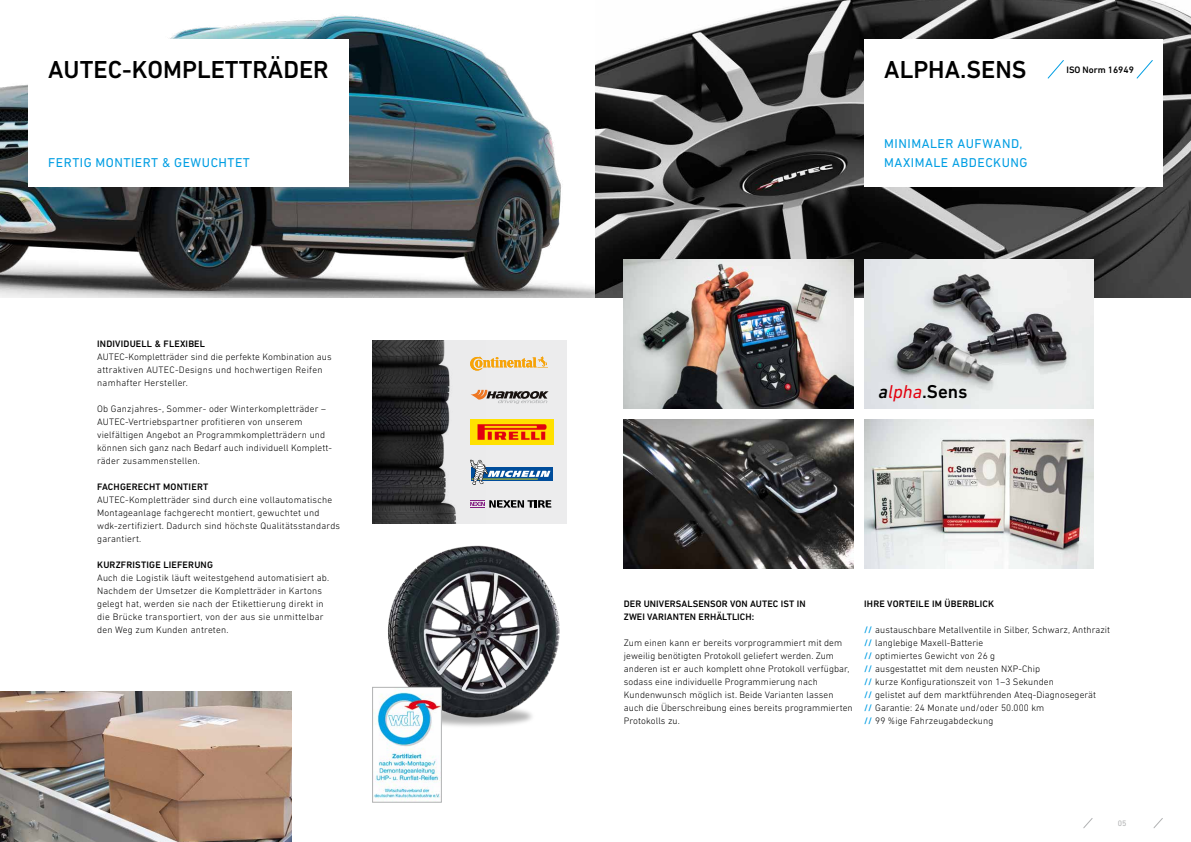
<style>
.page{position:relative;width:1191px;height:842px;background:#fff}
.page>*{position:absolute;margin:0;border:0;box-sizing:border-box;transform-origin:0 0}
.t1{font:500 25px "DIN Next LT Pro";color:#000}
.t2{font:500 18.9px "DIN Next LT Pro";color:#000}
.t3{font:13px/19px "DIN Next LT Pro";letter-spacing:.04em;color:#009ee3}
.t4{font:300 9.5px/13px "DIN Next LT Pro";letter-spacing:.01em;color:#000}
.t5{font:500 9.5px/13px "DIN Next LT Pro";letter-spacing:.02em;color:#000}
.t6{font:500 9.5px "DIN Next LT Pro";color:#000}
.t7{font:8px "DIN Next LT Pro";color:#b1b2b3}
.s1{font-style:italic}
.s2{font-weight:400;font-style:italic;color:#e3000f}
.s3{font-weight:500;color:#009ee3}
</style>
<div class="page">
<svg style="left:1083px;top:818px;width:9px;height:10px"></svg>
<svg style="left:1153px;top:818px;width:10px;height:10px"></svg>
<img style="left:0;top:15px;width:595px;height:283px">
<div style="left:28px;top:40px;width:321px;height:147px;background:#fff"></div>
<img style="left:372px;top:545px;width:188px;height:207px">
<img style="left:374px;top:689px;width:65px;height:111px">
<div style="left:372px;top:687px;width:69px;height:115px;border:1px solid #b1b2b3"></div>
<div style="left:372px;top:340px;width:195px;height:184px;background:#ececed"></div>
<img style="left:372px;top:340px;width:113px;height:184px">
<svg style="left:470px;top:386px;width:79px;height:21px"></svg>
<div style="left:472px;top:468px;width:81px;height:13px;background:#004d9b"></div>
<svg style="left:470px;top:460px;width:80px;height:25px"></svg>
<img style="left:470px;top:420px;width:83px;height:24px">
<svg style="left:470px;top:500px;width:81px;height:8px"></svg>
<svg style="left:470px;top:356px;width:78px;height:15px"></svg>
<svg style="left:595px;top:0;width:596px;height:298px;background:#484848"></svg>
<div style="left:864px;top:40px;width:298px;height:147px;background:#fff"></div>
<img style="left:624px;top:259px;width:229px;height:149px">
<img style="left:624px;top:420px;width:229px;height:148px">
<img style="left:864px;top:259px;width:229px;height:149px">
<img style="left:864px;top:420px;width:229px;height:148px">
<svg style="left:1136px;top:60px;width:17px;height:19px"></svg>
<svg style="left:1047px;top:60px;width:17px;height:19px"></svg>
<img style="left:0;top:692px;width:292px;height:150px">
<h1 class="t1" style="left:48px;top:55px;width:282px">AUTEC-KOMPLETTRÄDER</h1>
<h3 class="t3" style="left:48px;top:153px;width:203px">FERTIG MONTIERT &amp; GEWUCHTET</h3>
<p class="t5" style="left:97px;top:337px;width:109px">INDIVIDUELL &amp; FLEXIBEL</p>
<p class="t4" style="left:97px;top:350px;width:236px">AUTEC-Kompletträder sind die perfekte Kombination aus attraktiven AUTEC-Designs und hochwertigen Reifen namhafter Hersteller.</p>
<p class="t4" style="left:97px;top:402px;width:236px">Ob Ganzjahres-, Sommer- oder Winterkompletträder – AUTEC-Vertriebspartner profitieren von unserem vielfältigen Angebot an Programmkompletträdern und können sich ganz nach Bedarf auch individuell Komplett&shy;räder zusammenstellen.</p>
<p class="t5" style="left:97px;top:480px;width:113px">FACHGERECHT MONTIERT</p>
<p class="t4" style="left:97px;top:493px;width:244px">AUTEC-Kompletträder sind durch eine vollautomatische Montageanlage fachgerecht montiert, gewuchtet und wdk-zertifiziert. Dadurch sind höchste Qualitätsstandards garantiert.</p>
<p class="t5" style="left:97px;top:558px;width:117px">KURZFRISTIGE LIEFERUNG</p>
<p class="t4" style="left:97px;top:571px;width:233px">Auch die Logistik läuft weitestgehend automatisiert ab.<br>Nachdem der Umsetzer die Kompletträder in Kartons gelegt hat, werden sie nach der Etikettierung direkt in die Brücke transportiert, von der aus sie unmittelbar den Weg zum Kunden antreten.</p>
<h1 class="t1" style="left:884px;top:55px;width:144px">ALPHA.SENS</h1>
<h3 class="t3" style="left:884px;top:134px;width:145px">MINIMALER AUFWAND,<br>MAXIMALE ABDECKUNG</h3>
<p class="t6" style="left:1066px;top:64px;width:69px">ISO Norm 16949</p>
<h2 class="t2" style="left:878px;top:380px;width:91px"><span class="s1">a</span><span class="s2">lpha</span>.Sens</h2>
<p class="t5" style="left:624px;top:597px;width:183px">DER UNIVERSALSENSOR VON AUTEC IST IN<br>ZWEI VARIANTEN ERHÄLTLICH:</p>
<p class="t4" style="left:624px;top:636px;width:230px">Zum einen kann er bereits vorprogrammiert mit dem jeweilig benötigten Protokoll geliefert werden. Zum anderen ist er auch komplett ohne Protokoll verfügbar, sodass eine individuelle Programmierung nach Kundenwunsch möglich ist. Beide Varianten lassen auch die Überschreibung eines bereits programmierten Protokolls zu.</p>
<p class="t5" style="left:864px;top:597px;width:132px">IHRE VORTEILE IM ÜBERBLICK</p>
<p class="t4" style="left:864px;top:623px;width:247px"><span class="s3">//</span> austauschbare Metallventile in Silber, Schwarz, Anthrazit <span class="s3">//</span> langlebige Maxell-Batterie<br><span class="s3">//</span> optimiertes Gewicht von 26 g<br><span class="s3">//</span> ausgestattet mit dem neusten NXP-Chip<br><span class="s3">//</span> kurze Konfigurationszeit von 1–3 Sekunden<br><span class="s3">//</span> gelistet auf dem marktführenden Ateq-Diagnosegerät<br><span class="s3">//</span> Garantie: 24 Monate und/oder 50.000 km<br><span class="s3">//</span> 99 %ige Fahrzeugabdeckung</p>
<p class="t7" style="left:1118px;top:819px;width:10px">05</p>
</div>
